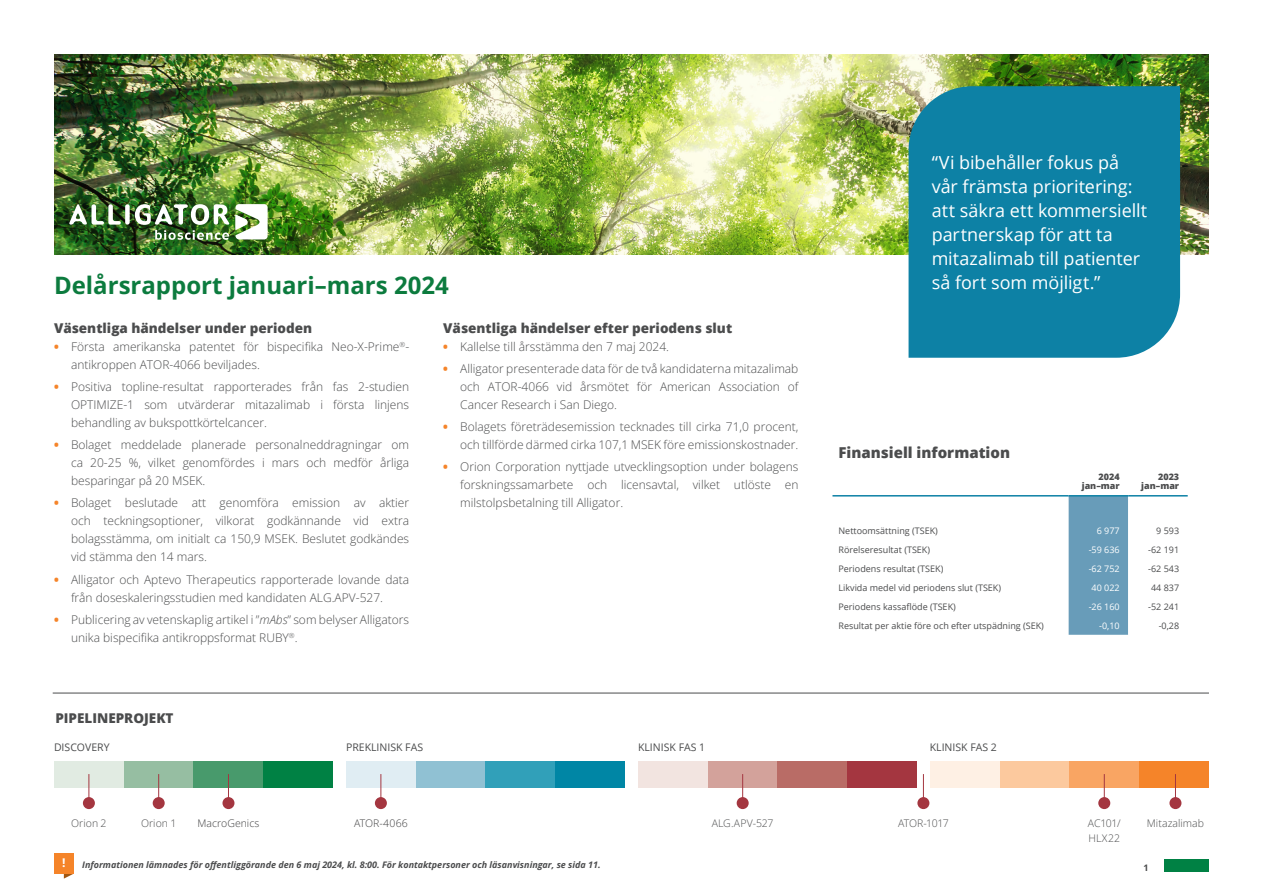
<style>
.page{position:relative;width:1263px;height:893px;background:#fff}
.page>*{position:absolute;margin:0;border:0;box-sizing:border-box;transform-origin:0 0}
.Header_-_Title{font:700 24px "Open Sans";color:#0c7b3e}
.Page_-_Introduction{font:18px/24px "Open Sans";letter-spacing:-.005em;color:#fff}
.Page_-_Subtitle_Bold_Black_10_12{font:800 15px "Open Sans";color:#4b4c4d}
.Page_-_Subtitle_Bold_Black_9_12{font:800 13.5px "Open Sans";color:#4b4c4d}
.t1{font:300 12px/18px "Open Sans";color:#4b4c4d;text-align:justify}
.t2{font:700 12px "Open Sans";color:#fff}
.Bildtext_9_10{font:300 10.5px/15px "Open Sans";color:#4b4c4d}
.t3{font:10.5px "Open Sans";color:#4b4c4d}
.Bildtext_9_10-2{font:300 10.5px "Open Sans";color:#3e3e3f}
.Bildtext_9_10-3{font:300 10.5px "Open Sans";letter-spacing:-.03em;color:#4b4c4d}
.Cell_-_Text_Normal_-_Left{font:9px "Open Sans";color:#4b4c4d}
.t4{font:italic 700 9px "Open Sans";color:#4b4c4d}
.Cell_-_Numbers_Normal_-_Right_white{font:9px "Open Sans";color:#fff}
.Cell_-_Numbers_Normal_-_Right{font:9px "Open Sans";color:#4b4c4d}
.Cell_-_Header_Bold_Right{font:800 9px "Open Sans";color:#4b4c4d}
.t5{font:700 9px "Open Sans";color:#4b4c4d}
.s1{font-weight:800;color:#f58429}
.s2{font-style:italic}
</style>
<div class="page">
<div style="left:1163px;top:860px;width:45px;height:12px;background:#008144"></div>
<svg style="left:64px;top:874px;width:9px;height:5px"></svg>
<div style="left:54px;top:853px;width:20px;height:21px;background:#f58429"></div>
<img style="left:54px;top:54px;width:1155px;height:200px">
<svg style="left:69px;top:204px;width:52px;height:21px"></svg>
<div style="left:125px;top:204px;width:5px;height:21px;background:#fff;border-radius:2px"></div>
<img style="left:135px;top:204px;width:133px;height:36px">
<hr style="left:53px;top:693px;width:1156px;height:1px;background:#4b4c4d">
<div style="left:54px;top:761px;width:70px;height:26px;background:#e1ebe2"></div>
<div style="left:346px;top:761px;width:70px;height:26px;background:#e0edf3"></div>
<div style="left:638px;top:761px;width:70px;height:26px;background:#f2e4e0"></div>
<div style="left:930px;top:761px;width:69px;height:26px;background:#fef0e4"></div>
<div style="left:124px;top:761px;width:70px;height:26px;background:#96bea2"></div>
<div style="left:416px;top:761px;width:69px;height:26px;background:#90c1d3"></div>
<div style="left:708px;top:761px;width:69px;height:26px;background:#d3a29b"></div>
<div style="left:999px;top:761px;width:70px;height:26px;background:#fcc99e"></div>
<div style="left:194px;top:761px;width:69px;height:26px;background:#489a6c"></div>
<div style="left:485px;top:761px;width:70px;height:26px;background:#31a0b9"></div>
<div style="left:777px;top:761px;width:70px;height:26px;background:#b96c66"></div>
<div style="left:1069px;top:761px;width:70px;height:26px;background:#f9a563"></div>
<div style="left:263px;top:761px;width:70px;height:26px;background:#008144"></div>
<div style="left:555px;top:761px;width:70px;height:26px;background:#0086a5"></div>
<div style="left:847px;top:761px;width:70px;height:26px;background:#a43640"></div>
<div style="left:1139px;top:761px;width:70px;height:26px;background:#f58429"></div>
<svg style="left:380px;top:774px;width:1px;height:23px"></svg>
<div style="left:375px;top:797px;width:12px;height:12px;background:#a43640;border-radius:50%"></div>
<svg style="left:742px;top:774px;width:1px;height:23px"></svg>
<div style="left:737px;top:797px;width:12px;height:12px;background:#a43640;border-radius:50%"></div>
<svg style="left:923px;top:774px;width:1px;height:23px"></svg>
<div style="left:917px;top:797px;width:12px;height:12px;background:#a43640;border-radius:50%"></div>
<svg style="left:89px;top:774px;width:1px;height:23px"></svg>
<div style="left:83px;top:797px;width:12px;height:12px;background:#a43640;border-radius:50%"></div>
<svg style="left:228px;top:774px;width:1px;height:23px"></svg>
<div style="left:222px;top:797px;width:12px;height:12px;background:#a43640;border-radius:50%"></div>
<svg style="left:1104px;top:774px;width:1px;height:23px"></svg>
<div style="left:1098px;top:797px;width:12px;height:12px;background:#a43640;border-radius:50%"></div>
<svg style="left:158px;top:774px;width:1px;height:23px"></svg>
<div style="left:153px;top:797px;width:12px;height:12px;background:#a43640;border-radius:50%"></div>
<svg style="left:1175px;top:774px;width:1px;height:23px"></svg>
<div style="left:1169px;top:797px;width:12px;height:12px;background:#a43640;border-radius:50%"></div>
<div style="left:1068px;top:497px;width:60px;height:138px;background:#689cb9"></div>
<hr style="left:832px;top:495px;width:237px;height:2px;background:#0d81a5">
<hr style="left:1069px;top:495px;width:59px;height:2px;background:#0d81a5">
<hr style="left:1128px;top:495px;width:60px;height:2px;background:#0d81a5">
<div style="left:908px;top:86px;width:272px;height:272px;background:#0d81a5"></div>
<p class="Header_-_Title" style="left:54px;top:268px;width:396px">Delårsrapport januari–mars 2024</p>
<p class="Page_-_Subtitle_Bold_Black_9_12" style="left:443px;top:317px;width:290px">Väsentliga händelser efter periodens slut</p>
<p class="t1" style="left:443px;top:337px;width:227px"><span class="s1">•</span> Kallelse till årsstämma den 7 maj 2024.</p>
<p class="t1" style="left:460px;top:359px;width:340px;text-indent:-17px"><span class="s1">•</span> Alligator presenterade data för de två kandidaterna mitazalimab och ATOR-4066 vid årsmötet för American Association of Cancer Research i San Diego.</p>
<p class="t1" style="left:443px;top:417px;width:357px;text-align:right"><span class="s1">•</span> Bolagets företrädesemission tecknades till cirka 71,0 procent, och tillförde därmed cirka 107,1 MSEK före emissionskostnader.</p>
<p class="t1" style="left:460px;top:458px;width:340px;text-indent:-17px"><span class="s1">•</span> Orion Corporation nyttjade utvecklingsoption under bolagens forskningssamarbete och licensavtal, vilket utlöste en milstolpsbetalning till Alligator.</p>
<p class="Page_-_Subtitle_Bold_Black_9_12" style="left:54px;top:317px;width:260px">Väsentliga händelser under perioden</p>
<p class="t1" style="left:71px;top:337px;width:340px;text-indent:-17px"><span class="s1">•</span> Första amerikanska patentet för bispecifika Neo-X-Prime<sup>®</sup>- antikroppen ATOR-4066 beviljades.</p>
<p class="t1" style="left:71px;top:377px;width:340px;text-indent:-17px"><span class="s1">•</span> Positiva topline-resultat rapporterades från fas 2-studien OPTIMIZE-1 som utvärderar mitazalimab i första linjens behandling av bukspottkörtelcancer.</p>
<p class="t1" style="left:71px;top:435px;width:340px;text-indent:-17px"><span class="s1">•</span> Bolaget meddelade planerade personalneddragningar om ca 20-25 %, vilket genomfördes i mars och medför årliga besparingar på 20 MSEK.</p>
<p class="t1" style="left:71px;top:494px;width:340px;text-indent:-17px"><span class="s1">•</span> Bolaget beslutade att genomföra emission av aktier och teckningsoptioner, vilkorat godkännande vid extra bolagsstämma, om initialt ca 150,9 MSEK. Beslutet godkändes vid stämma den 14 mars.</p>
<p class="t1" style="left:71px;top:570px;width:340px;text-indent:-17px"><span class="s1">•</span> Alligator och Aptevo Therapeutics rapporterade lovande data från doseskaleringsstudien med kandidaten ALG.APV-527.</p>
<p class="t1" style="left:71px;top:610px;width:340px;text-indent:-17px"><span class="s1">•</span> Publicering av vetenskaplig artikel i ”<span class="s2">mAbs</span>” som belyser Alligators unika bispecifika antikroppsformat RUBY<sup>®</sup>.</p>
<p class="Page_-_Subtitle_Bold_Black_9_12" style="left:55px;top:708px;width:120px">PIPELINEPROJEKT</p>
<p class="Page_-_Introduction" style="left:932px;top:150px;width:217px">“Vi bibehåller fokus på vår främsta prioritering: att säkra ett kommersiellt partnerskap för att ta mitazalimab till patienter så fort som möjligt.”</p>
<p class="Page_-_Subtitle_Bold_Black_10_12" style="left:838px;top:441px;width:173px">Finansiell information</p>
<p class="Cell_-_Header_Bold_Right" style="left:1098px;top:470px;width:23px">2024</p>
<p class="Cell_-_Header_Bold_Right" style="left:1158px;top:470px;width:23px">2023</p>
<p class="Cell_-_Header_Bold_Right" style="left:1082px;top:479px;width:39px">jan–mar</p>
<p class="Cell_-_Header_Bold_Right" style="left:1141px;top:479px;width:39px">jan–mar</p>
<p class="Cell_-_Text_Normal_-_Left" style="left:838px;top:525px;width:101px">Nettoomsättning (TSEK)</p>
<p class="Cell_-_Numbers_Normal_-_Right_white" style="left:1097px;top:525px;width:24px">6 977</p>
<p class="Cell_-_Numbers_Normal_-_Right" style="left:1156px;top:525px;width:24px">9 593</p>
<p class="Cell_-_Text_Normal_-_Left" style="left:838px;top:544px;width:93px">Rörelseresultat (TSEK)</p>
<p class="Cell_-_Numbers_Normal_-_Right_white" style="left:1089px;top:544px;width:32px">-59 636</p>
<p class="Cell_-_Numbers_Normal_-_Right" style="left:1148px;top:544px;width:32px">-62 191</p>
<p class="Cell_-_Text_Normal_-_Left" style="left:838px;top:563px;width:106px">Periodens resultat (TSEK)</p>
<p class="Cell_-_Numbers_Normal_-_Right_white" style="left:1089px;top:563px;width:32px">-62 752</p>
<p class="Cell_-_Numbers_Normal_-_Right" style="left:1148px;top:563px;width:32px">-62 543</p>
<p class="Cell_-_Text_Normal_-_Left" style="left:838px;top:582px;width:164px">Likvida medel vid periodens slut (TSEK)</p>
<p class="Cell_-_Numbers_Normal_-_Right_white" style="left:1091px;top:582px;width:30px">40 022</p>
<p class="Cell_-_Numbers_Normal_-_Right" style="left:1151px;top:582px;width:30px">44 837</p>
<p class="Cell_-_Text_Normal_-_Left" style="left:838px;top:600px;width:119px">Periodens kassaflöde (TSEK)</p>
<p class="Cell_-_Numbers_Normal_-_Right_white" style="left:1089px;top:600px;width:32px">-26 160</p>
<p class="Cell_-_Numbers_Normal_-_Right" style="left:1148px;top:600px;width:32px">-52 241</p>
<p class="Cell_-_Text_Normal_-_Left" style="left:838px;top:619px;width:207px">Resultat per aktie före och efter utspädning (SEK)</p>
<p class="Cell_-_Numbers_Normal_-_Right_white" style="left:1099px;top:619px;width:22px">-0,10</p>
<p class="Cell_-_Numbers_Normal_-_Right" style="left:1159px;top:619px;width:22px">-0,28</p>
<p class="t3" style="left:54px;top:740px;width:57px">DISCOVERY</p>
<p class="t3" style="left:346px;top:740px;width:79px">PREKLINISK FAS</p>
<p class="t3" style="left:638px;top:740px;width:69px">KLINISK FAS 1</p>
<p class="t3" style="left:930px;top:740px;width:69px">KLINISK FAS 2</p>
<p class="Bildtext_9_10" style="left:141px;top:816px;width:37px">Orion 1</p>
<p class="Bildtext_9_10" style="left:1147px;top:816px;width:59px">Mitazalimab</p>
<p class="Bildtext_9_10" style="left:71px;top:816px;width:37px">Orion 2</p>
<p class="Bildtext_9_10-2" style="left:197px;top:816px;width:63px">MacroGenics</p>
<p class="Bildtext_9_10-2" style="left:354px;top:816px;width:55px">ATOR-4066</p>
<p class="Bildtext_9_10" style="left:712px;top:816px;width:63px">ALG.APV-527</p>
<p class="Bildtext_9_10-3" style="left:898px;top:816px;width:52px">ATOR-1017</p>
<p class="Bildtext_9_10" style="left:1088px;top:816px;width:34px">AC101/<br>HLX22</p>
<p class="t2" style="left:62px;top:854px;width:5px">!</p>
<p class="t4" style="left:82px;top:859px;width:520px">Informationen lämnades för offentliggörande den 6 maj 2024, kl. 8:00. För kontaktpersoner och läsanvisningar, se sida 11.</p>
<p class="t5" style="left:1143px;top:861px;width:7px">1</p>
</div>
